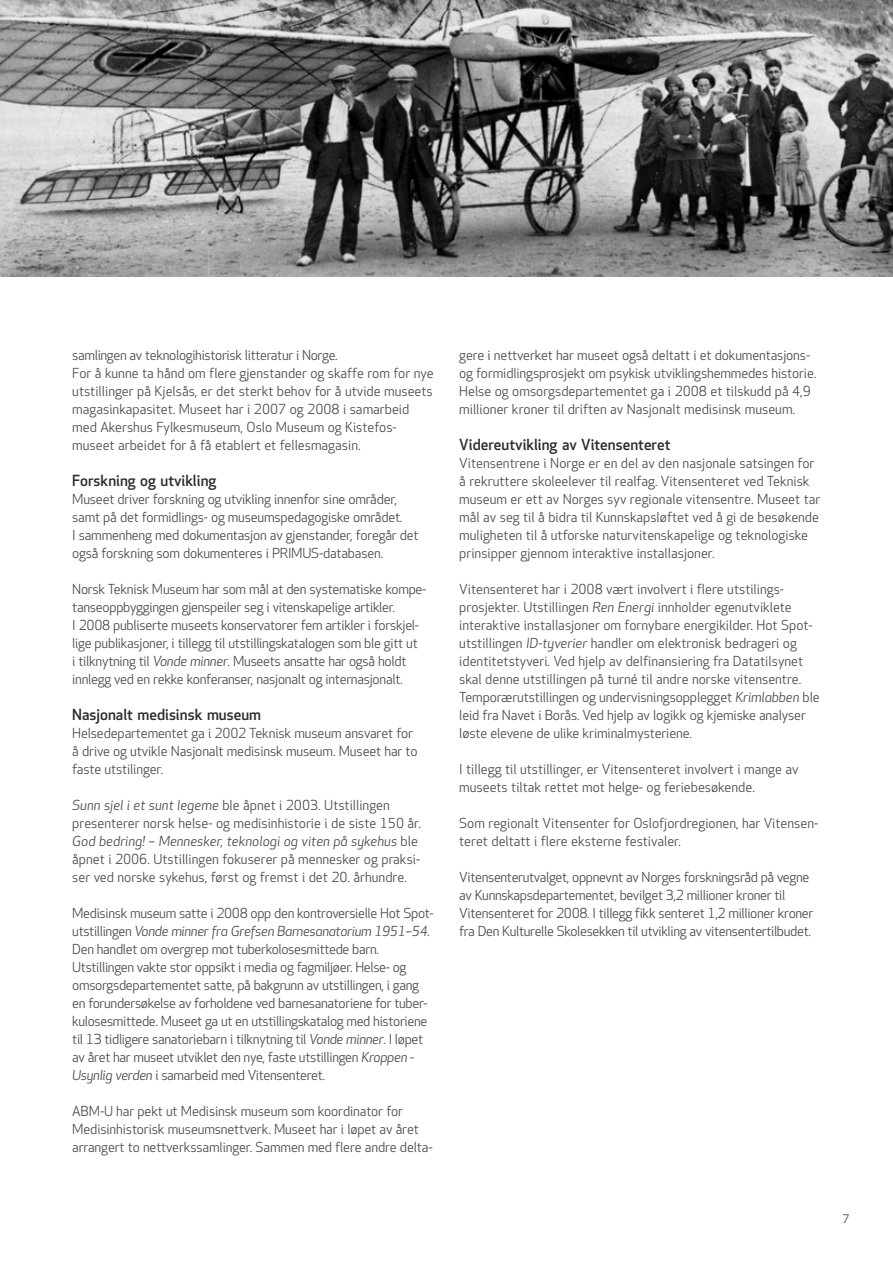
<style>
.page{position:relative;width:893px;height:1263px;background:#fff}
.page>*{position:absolute;margin:0;border:0;box-sizing:border-box;transform-origin:0 0}
.t1{font:500 15px "Apex New";color:#2b2e2c}
.t2{font:13.5px/18px "Apex New";letter-spacing:-.01em;color:#484e4b}
.t3{font:500 12px "Apex New";color:#84858a}
.s1{font-style:italic}
</style>
<div class="page">
<img style="left:0;top:0;width:893px;height:276px">
<p class="t2" style="left:72px;top:346px;width:363px">samlingen av teknologihistorisk litteratur i Norge.<br>For å kunne ta hånd om flere gjenstander og skaffe rom for nye utstillinger på Kjelsås, er det sterkt behov for å utvide museets magasinkapasitet. Museet har i 2007 og 2008 i samarbeid med Akershus Fylkesmuseum, Oslo Museum og Kistefos&shy;museet arbeidet for å få etablert et fellesmagasin.</p>
<p class="t1" style="left:72px;top:470px;width:146px">Forskning og utvikling</p>
<p class="t2" style="left:72px;top:490px;width:348px">Museet driver forskning og utvikling innenfor sine områder, samt på det formidlings- og museumspedagogiske området.<br>I sammenheng med dokumentasjon av gjenstander, foregår det også forskning som dokumenteres i PRIMUS-databasen.</p>
<p class="t2" style="left:72px;top:580px;width:355px">Norsk Teknisk Museum har som mål at den systematiske kompe&shy;tanseoppbyggingen gjenspeiler seg i vitenskapelige artikler.<br>I 2008 publiserte museets konservatorer fem artikler i forskjel&shy;lige publikasjoner, i tillegg til utstillingskatalogen som ble gitt ut<br>i tilknytning til <span class="s1">Vonde minner</span>. Museets ansatte har også holdt innlegg ved en rekke konferanser, nasjonalt og internasjonalt.</p>
<p class="t1" style="left:72px;top:704px;width:190px">Nasjonalt medisinsk museum</p>
<p class="t2" style="left:72px;top:724px;width:347px">Helsedepartementet ga i 2002 Teknisk museum ansvaret for å drive og utvikle Nasjonalt medisinsk museum. Museet har to faste utstilinger.</p>
<p class="t2" style="left:72px;top:796px;width:350px"><span class="s1">Sunn sjel i et sunt legeme</span> ble åpnet i 2003. Utstillingen presenterer norsk helse- og medisinhistorie i de siste 150 år.<br><span class="s1">God bedring! – Mennesker, teknologi og viten på sykehus</span> ble åpnet i 2006. Utstillingen fokuserer på mennesker og praksi&shy;ser ved norske sykehus, først og fremst i det 20. århundre.</p>
<p class="t2" style="left:72px;top:904px;width:363px">Medisinsk museum satte i 2008 opp den kontroversielle Hot Spot&shy;utstillingen <span class="s1">Vonde minner fra Grefsen Barnesanatorium 1951–54.<br></span>Den handlet om overgrep mot tuberkolosesmittede barn.<br>Utstillingen vakte stor oppsikt i media og fagmiljøer. Helse- og omsorgsdepartementet satte, på bakgrunn av utstillingen, i gang en forundersøkelse av forholdene ved barnesanatoriene for tuber&shy;kulosesmittede. Museet ga ut en utstillingskatalog med historiene til 13 tidligere sanatoriebarn i tilknytning til <span class="s1">Vonde minner</span>. I løpet av året har museet utviklet den nye, faste utstillingen <span class="s1">Kroppen</span> - <span class="s1">Usynlig verden</span> i samarbeid med Vitensenteret.</p>
<p class="t2" style="left:72px;top:1102px;width:362px">ABM-U har pekt ut Medisinsk museum som koordinator for<br>Medisinhistorisk museumsnettverk. Museet har i løpet av året arrangert to nettverkssamlinger. Sammen med flere andre delta-</p>
<p class="t2" style="left:459px;top:346px;width:359px">gere i nettverket har museet også deltatt i et dokumentasjons&shy;og formidlingsprosjekt om psykisk utviklingshemmedes historie.<br>Helse og omsorgsdepartementet ga i 2008 et tilskudd på 4,9 millioner kroner til driften av Nasjonalt medisinsk museum.</p>
<p class="t1" style="left:459px;top:434px;width:213px">Videreutvikling av Vitensenteret</p>
<p class="t2" style="left:459px;top:454px;width:363px">Vitensentrene i Norge er en del av den nasjonale satsingen for å rekruttere skoleelever til realfag. Vitensenteret ved Teknisk museum er ett av Norges syv regionale vitensentre. Museet tar mål av seg til å bidra til Kunnskapsløftet ved å gi de besøkende muligheten til å utforske naturvitenskapelige og teknologiske prinsipper gjennom interaktive installasjoner.</p>
<p class="t2" style="left:459px;top:580px;width:362px">Vitensenteret har i 2008 vært involvert i flere utstilings&shy;prosjekter. Utstillingen <span class="s1">Ren Energi</span> innholder egenutviklete interaktive installasjoner om fornybare energikilder. Hot Spot&shy;utstillingen <span class="s1">ID-tyverier</span> handler om elektronisk bedrageri og identitetstyveri. Ved hjelp av delfinansiering fra Datatilsynet skal denne utstillingen på turné til andre norske vitensentre.<br>Temporærutstillingen og undervisningsopplegget <span class="s1">Krimlabben</span> ble leid fra Navet i Borås. Ved hjelp av logikk og kjemiske analyser løste elevene de ulike kriminalmysteriene.</p>
<p class="t2" style="left:459px;top:760px;width:341px">I tillegg til utstillinger, er Vitensenteret involvert i mange av museets tiltak rettet mot helge- og feriebesøkende.</p>
<p class="t2" style="left:459px;top:814px;width:361px">Som regionalt Vitensenter for Oslofjordregionen, har Vitensen&shy;teret deltatt i flere eksterne festivaler.</p>
<p class="t2" style="left:459px;top:868px;width:356px">Vitensenterutvalget, oppnevnt av Norges forskningsråd på vegne av Kunnskapsdepartementet, bevilget 3,2 millioner kroner til Vitensenteret for 2008. I tillegg fikk senteret 1,2 millioner kroner fra Den Kulturelle Skolesekken til utvikling av vitensentertilbudet.</p>
<p class="t3" style="left:843px;top:1210px;width:9px">7</p>
</div>
